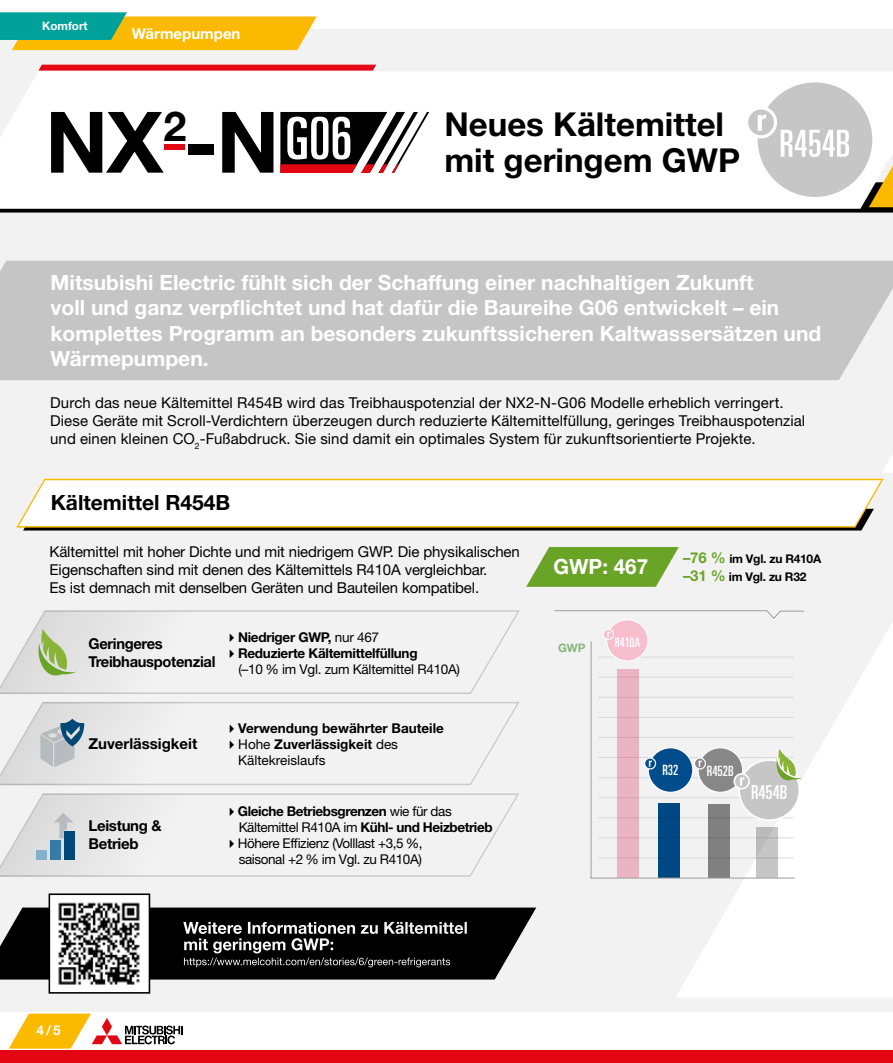
<style>
.page{position:relative;width:893px;height:1063px;background:#fff}
.page>*{position:absolute;margin:0;border:0;box-sizing:border-box;transform-origin:0 0}
.t1{font:700 85.05px "Helvetica Neue LT Std";color:#000}
.t2{font:ultra-condensed 58.35px "Univers LT Std";color:#fff}
.t3{font:700 41.4px "Helvetica Neue LT Std";color:#000}
.t4{font:700 33px/36px "Helvetica Neue LT Std";color:#000}
.t5{font:700 21px/25.2px "Helvetica Neue LT Std";color:#fff}
.t6{font:700 21px "Helvetica Neue LT Std";color:#000}
.t7{font:ultra-condensed 19.05px "Univers LT Std";color:#fff}
.t8{font:700 16.5px/16.5px "Helvetica Neue LT Std";color:#fff}
.t9{font:15px/18px "Helvetica Neue LT Std";color:#000}
.t10{font:700 15px/18px "Helvetica Neue LT Std";letter-spacing:-.02em;color:#000}
.t11{font:700 15px "Helvetica Neue LT Std";color:#000}
.t12{font:700 15px "Helvetica Neue LT Std";color:#fff}
.t13{font:ultra-condensed 14.1px "Univers LT Std";color:#fff}
.t14{font:13.5px/16.2px "Helvetica Neue LT Std";letter-spacing:-.02em;color:#000}
.t15{font:700 13.5px/16.2px "Helvetica Neue LT Std";letter-spacing:-.03em;color:#000}
.t16{font:13.5px/16.2px "Helvetica Neue LT Std";color:#000}
.t17{font:700 13.5px "Helvetica Neue LT Std";color:#000}
.t18{font:700 13.5px "Helvetica Neue LT Std";color:#fff}
.t19{font:ultra-condensed 13.2px "Univers LT Std";color:#fff}
.t20{font:700 12px "Helvetica Neue LT Std";letter-spacing:-.02em;color:#000}
.t21{font:700 11.7px "Helvetica Neue LT Std";color:#86b87b}
.t22{font:700 11.55px "Helvetica Neue LT Std";color:#fff}
.t23{font:10.5px "Helvetica Neue LT Std";color:#fff}
.s1{font-size:15px;color:#6aa426}
.s2{font-weight:400}
.s3{font-weight:700}
</style>
<div class="page">
<div style="left:0;top:30px;width:893px;height:1033px;background:#f2f2f2"></div>
<svg style="left:0;top:12px;width:317px;height:38px;background:#b6ba46"></svg>
<div style="left:0;top:1012px;width:893px;height:51px;background:#fff"></div>
<div style="left:0;top:1050px;width:893px;height:13px;background:#e30613"></div>
<svg style="left:9px;top:1014px;width:174px;height:35px"></svg>
<div style="left:0;top:182px;width:893px;height:31px;background:#000"></div>
<div style="left:0;top:72px;width:893px;height:137px;background:#fff"></div>
<svg style="left:675px;top:623px;width:218px;height:374px;fill:#fff"></svg>
<div style="left:0;top:261px;width:893px;height:119px;background:#c5c5c5"></div>
<svg style="left:0;top:908px;width:536px;height:72px;background:#101010"></svg>
<div style="left:49px;top:894px;width:100px;height:99px;background:#fff"></div>
<div style="left:49px;top:893px;width:101px;height:101px;border:2px solid #000"></div>
<img style="left:58px;top:902px;width:82px;height:83px">
<svg style="left:23px;top:528px;width:840px;height:3px;background:#252525"></svg>
<svg style="left:16px;top:478px;width:868px;height:50px"></svg>
<svg style="left:44px;top:610px;width:476px;height:84px"></svg>
<hr style="left:598px;top:657px;width:195px;height:1px;background:#dadada">
<hr style="left:598px;top:677px;width:195px;height:1px;background:#dadada">
<hr style="left:598px;top:697px;width:195px;height:1px;background:#dadada">
<hr style="left:598px;top:717px;width:195px;height:1px;background:#dadada">
<hr style="left:598px;top:737px;width:195px;height:1px;background:#dadada">
<hr style="left:598px;top:757px;width:195px;height:1px;background:#dadada">
<hr style="left:598px;top:777px;width:195px;height:1px;background:#dadada">
<hr style="left:598px;top:797px;width:195px;height:1px;background:#dadada">
<hr style="left:598px;top:818px;width:195px;height:1px;background:#dadada">
<hr style="left:598px;top:838px;width:195px;height:1px;background:#dadada">
<hr style="left:598px;top:858px;width:195px;height:1px;background:#dadada">
<div style="left:617px;top:669px;width:21px;height:209px;background:#eab4c3"></div>
<div style="left:757px;top:827px;width:21px;height:51px;background:#c6c6c6"></div>
<div style="left:658px;top:804px;width:22px;height:74px;background:#004884"></div>
<div style="left:708px;top:804px;width:21px;height:74px;background:#808080"></div>
<hr style="left:590px;top:878px;width:205px;height:1px;background:#9d9d9c">
<hr style="left:591px;top:642px;width:1px;height:236px;background:#9d9d9c">
<div style="left:606px;top:620px;width:42px;height:41px;background:#f7bece;border-radius:50%"></div>
<div style="left:606px;top:619px;width:43px;height:43px;border:1px solid #fff;border-radius:50%"></div>
<svg style="left:603px;top:629px;width:10px;height:10px"></svg>
<div style="left:603px;top:629px;width:11px;height:11px;border:1px solid #fff;border-radius:50%"></div>
<svg style="left:607px;top:632px;width:3px;height:5px"></svg>
<div style="left:648px;top:748px;width:45px;height:45px;background:#004c8c;border-radius:50%"></div>
<div style="left:647px;top:747px;width:47px;height:46px;border:1px solid #fff;border-radius:50%"></div>
<svg style="left:645px;top:758px;width:11px;height:11px"></svg>
<div style="left:644px;top:757px;width:12px;height:13px;border:1px solid #fff;border-radius:50%"></div>
<svg style="left:649px;top:761px;width:3px;height:6px"></svg>
<div style="left:698px;top:748px;width:45px;height:45px;background:#878787;border-radius:50%"></div>
<div style="left:697px;top:747px;width:46px;height:46px;border:1px solid #fff;border-radius:50%"></div>
<svg style="left:694px;top:758px;width:11px;height:11px"></svg>
<div style="left:694px;top:757px;width:12px;height:13px;border:1px solid #fff;border-radius:50%"></div>
<svg style="left:699px;top:761px;width:3px;height:6px"></svg>
<div style="left:739px;top:760px;width:61px;height:60px;background:#c6c6c6;border-radius:50%"></div>
<div style="left:738px;top:759px;width:62px;height:62px;border:2px solid #fff;border-radius:50%"></div>
<div style="left:734px;top:774px;width:15px;height:15px;background:#c6c6c6;border-radius:50%"></div>
<div style="left:733px;top:773px;width:17px;height:17px;border:2px solid #fff;border-radius:50%"></div>
<svg style="left:740px;top:777px;width:4px;height:9px"></svg>
<svg style="left:776px;top:749px;width:26px;height:31px"></svg>
<svg style="left:0;top:611px;width:253px;height:83px"></svg>
<svg style="left:0;top:702px;width:519px;height:84px"></svg>
<svg style="left:0;top:702px;width:251px;height:83px"></svg>
<svg style="left:42px;top:793px;width:477px;height:84px"></svg>
<svg style="left:0;top:794px;width:251px;height:83px"></svg>
<div style="left:64px;top:831px;width:11px;height:29px;background:#004876"></div>
<div style="left:51px;top:840px;width:10px;height:20px;background:#367ba8"></div>
<div style="left:37px;top:850px;width:10px;height:10px;background:#83b1ca"></div>
<svg style="left:526px;top:547px;width:153px;height:40px;background:#7fb045"></svg>
<svg style="left:554px;top:610px;width:251px;height:9px"></svg>
<svg style="left:38px;top:65px;width:338px;height:6px;background:#e31723"></svg>
<svg style="left:746px;top:108px;width:30px;height:29px"></svg>
<div style="left:745px;top:106px;width:32px;height:33px;border:3px solid #fff;border-radius:50%"></div>
<svg style="left:753px;top:79px;width:140px;height:128px"></svg>
<div style="left:165px;top:144px;width:20px;height:6px;background:#e30613"></div>
<svg style="left:245px;top:112px;width:184px;height:61px"></svg>
<svg style="left:882px;top:455px;width:11px;height:18px"></svg>
<p class="t22" style="left:42px;top:19px;width:47px">Komfort</p>
<p class="t12" style="left:132px;top:24px;width:110px">Wärmepumpen</p>
<h1 class="t1" style="left:45px;top:90px;width:236px">NX -N</h1>
<h3 class="t3" style="left:163px;top:101px;width:24px">2</h3>
<h2 class="t2" style="left:285px;top:105px;width:69px">G06</h2>
<h3 class="t4" style="left:444px;top:105px;width:297px">Neues Kältemittel mit geringem GWP</h3>
<p class="t5" style="left:51px;top:270px;width:772px">Mitsubishi Electric fühlt sich der Schaffung einer nachhaltigen Zukunft<br>voll und ganz verpflichtet und hat dafür die Baureihe G06 entwickelt – ein komplettes Programm an besonders zukunftssicheren Kaltwassersätzen und Wärmepumpen.</p>
<p class="t9" style="left:50px;top:393px;width:756px">Durch das neue Kältemittel R454B wird das Treibhauspotenzial der NX2-N-G06 Modelle erheblich verringert.<br>Diese Geräte mit Scroll-Verdichtern überzeugen durch reduzierte Kältemittelfüllung, geringes Treibhauspotenzial und einen kleinen CO<sub>2</sub>-Fußabdruck. Sie sind damit ein optimales System für zukunftsorientierte Projekte.</p>
<h3 class="t6" style="left:51px;top:490px;width:181px">Kältemittel R454B</h3>
<p class="t9" style="left:50px;top:542px;width:472px">Kältemittel mit hoher Dichte und mit niedrigem GWP. Die physikalischen<br>Eigenschaften sind mit denen des Kältemittels R410A vergleichbar.<br>Es ist demnach mit denselben Geräten und Bauteilen kompatibel.</p>
<p class="t20" style="left:683px;top:552px;width:140px"><span class="s1">–76 %</span> im Vgl. zu R410A</p>
<h3 class="t5" style="left:554px;top:554px;width:96px">GWP: 467</h3>
<p class="t20" style="left:683px;top:569px;width:125px"><span class="s1">–31 %</span> im Vgl. zu R32</p>
<p class="t18" style="left:37px;top:1022px;width:26px">4/5</p>
<p class="t10" style="left:88px;top:634px;width:129px">Geringeres<br>Treibhauspotenzial</p>
<p class="t15" style="left:225px;top:628px;width:156px">✔Niedriger GWP, <span class="s2">nur 467</span></p>
<p class="t14" style="left:238px;top:645px;width:223px;text-indent:-14px">✔<span class="s3">Reduzierte Kältemittelfüllung<br></span>(–10 % im Vgl. zum Kältemittel R410A)</p>
<p class="t11" style="left:88px;top:734px;width:110px">Zuverlässigkeit</p>
<p class="t10" style="left:88px;top:817px;width:75px">Leistung &amp;<br>Betrieb</p>
<p class="t17" style="left:225px;top:720px;width:221px">✔Verwendung bewährter Bauteile</p>
<p class="t16" style="left:238px;top:736px;width:161px;text-indent:-13px">✔Hohe <span class="s3">Zuverlässigkeit</span> des<br>Kältekreislaufs</p>
<p class="t15" style="left:239px;top:802px;width:255px;text-indent:-14px">✔Gleiche Betriebsgrenzen <span class="s2">wie für das<br>Kältemittel R410A im</span> Kühl- und Heizbetrieb</p>
<p class="t14" style="left:225px;top:835px;width:199px;text-align:right">✔Höhere Effizienz (Volllast +3,5 %, saisonal +2 % im Vgl. zu R410A)</p>
<p class="t8" style="left:183px;top:919px;width:286px">Weitere Informationen zu Kältemittel mit geringem GWP:</p>
<p class="t23" style="left:183px;top:955px;width:269px">https://www.melcohit.com/en/stories/6/green-refrigerants</p>
<p class="t21" style="left:558px;top:640px;width:29px">GWP</p>
<p class="t19" style="left:615px;top:634px;width:27px">R410A</p>
<p class="t13" style="left:662px;top:762px;width:18px">R32</p>
<p class="t13" style="left:707px;top:763px;width:28px">R452B</p>
<p class="t7" style="left:751px;top:781px;width:38px">R454B</p>
</div>
